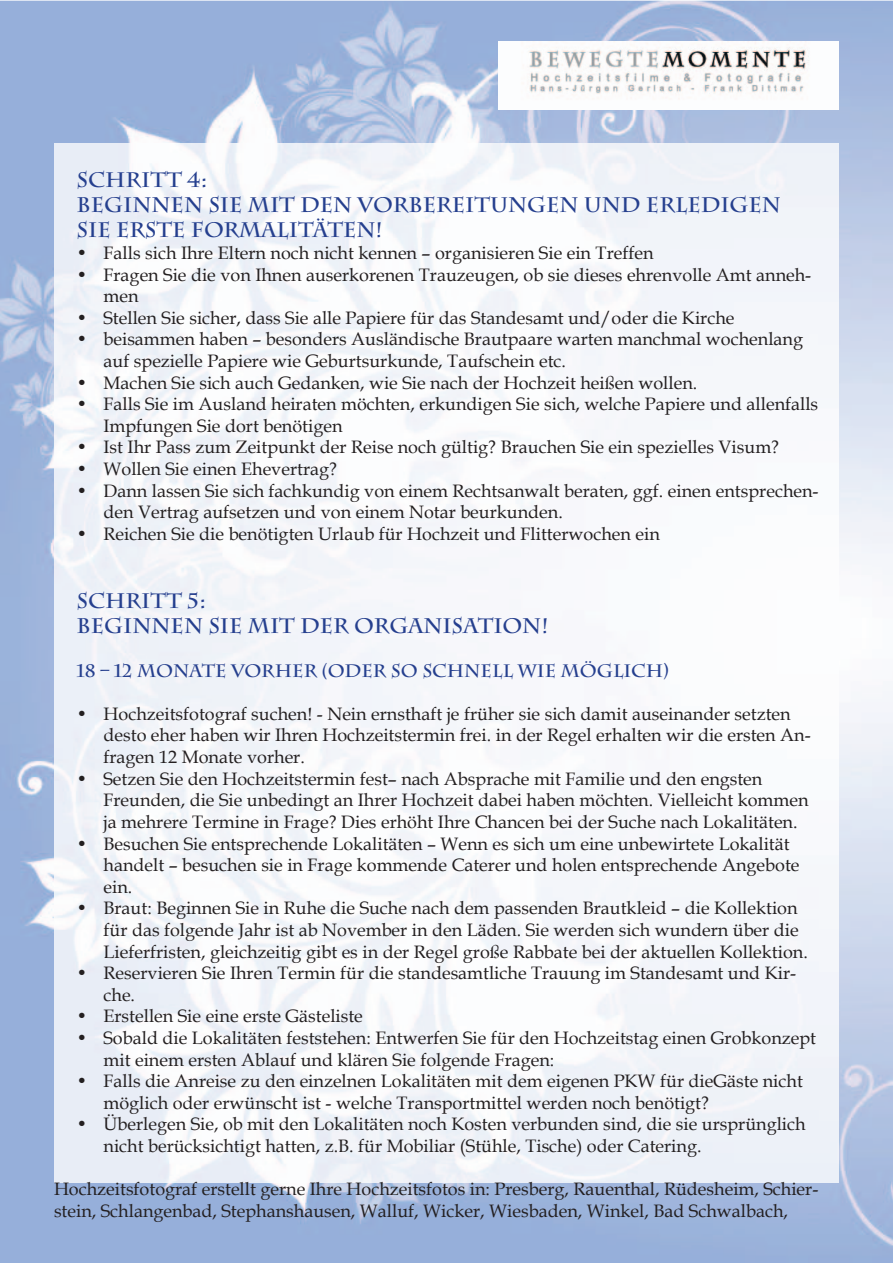
<style>
.page{position:relative;width:893px;height:1263px;background:#fff}
.page>*{position:absolute;margin:0;border:0;box-sizing:border-box;transform-origin:0 0}
.t1{font:700 21px/25.2px "Charlemagne Std";color:#253f8e}
.t2{font:18px/21.6px "Book Antiqua";color:#231f20}
.t3{font:700 18px "Charlemagne Std";color:#253f8e}
</style>
<div class="page">
<img style="left:0;top:1px;width:893px;height:1262px">
<img style="left:498px;top:41px;width:341px;height:68px">
<img style="left:54px;top:144px;width:785px;height:1038px">
<p class="t1" style="left:77px;top:167px;width:706px">SCHRITT 4:<br>BEGINNEN SIE MIT DEN VORBEREITUNGEN UND ERLEDIGEN<br>SIE ERSTE FORMALITÄTEN!</p>
<p class="t2" style="left:77px;top:242px;width:578px">• Falls sich Ihre Eltern noch nicht kennen – organisieren Sie ein Treffen</p>
<p class="t2" style="left:104px;top:263px;width:709px;text-indent:-27px">• Fragen Sie die von Ihnen auserkorenen Trauzeugen, ob sie dieses ehrenvolle Amt anneh&shy;men</p>
<p class="t2" style="left:77px;top:306px;width:659px">• Stellen Sie sicher, dass Sie alle Papiere für das Standesamt und/oder die Kirche</p>
<p class="t2" style="left:104px;top:328px;width:701px;text-indent:-27px">• beisammen haben – besonders Ausländische Brautpaare warten manchmal wochenlang auf spezielle Papiere wie Geburtsurkunde, Taufschein etc.</p>
<p class="t2" style="left:77px;top:371px;width:622px">• Machen Sie sich auch Gedanken, wie Sie nach der Hochzeit heißen wollen.</p>
<p class="t2" style="left:104px;top:393px;width:716px;text-indent:-27px">• Falls Sie im Ausland heiraten möchten, erkundigen Sie sich, welche Papiere und allenfalls<br>Impfungen Sie dort benötigen</p>
<p class="t2" style="left:77px;top:436px;width:704px">• Ist Ihr Pass zum Zeitpunkt der Reise noch gültig? Brauchen Sie ein spezielles Visum?</p>
<p class="t2" style="left:77px;top:458px;width:262px">• Wollen Sie einen Ehevertrag?</p>
<p class="t2" style="left:104px;top:479px;width:716px;text-indent:-27px">• Dann lassen Sie sich fachkundig von einem Rechtsanwalt beraten, ggf. einen entsprechen&shy;den Vertrag aufsetzen und von einem Notar beurkunden.</p>
<p class="t2" style="left:77px;top:522px;width:585px">• Reichen Sie die benötigten Urlaub für Hochzeit und Flitterwochen ein</p>
<p class="t1" style="left:77px;top:589px;width:474px">SCHRITT 5:<br>BEGINNEN SIE MIT DER ORGANISATION!</p>
<p class="t3" style="left:77px;top:660px;width:594px">18 – 12 MONATE VORHER (ODER SO SCHNELL WIE MÖGLICH)</p>
<p class="t2" style="left:104px;top:702px;width:709px;text-indent:-27px">• Hochzeitsfotograf suchen! - Nein ernsthaft je früher sie sich damit auseinander setzten desto eher haben wir Ihren Hochzeitstermin frei. in der Regel erhalten wir die ersten An&shy;fragen 12 Monate vorher.</p>
<p class="t2" style="left:104px;top:767px;width:706px;text-indent:-27px">• Setzen Sie den Hochzeitstermin fest– nach Absprache mit Familie und den engsten<br>Freunden, die Sie unbedingt an Ihrer Hochzeit dabei haben möchten. Vielleicht kommen ja mehrere Termine in Frage? Dies erhöht Ihre Chancen bei der Suche nach Lokalitäten.</p>
<p class="t2" style="left:104px;top:832px;width:697px;text-indent:-27px">• Besuchen Sie entsprechende Lokalitäten – Wenn es sich um eine unbewirtete Lokalität handelt – besuchen sie in Frage kommende Caterer und holen entsprechende Angebote ein.</p>
<p class="t2" style="left:104px;top:897px;width:706px;text-indent:-27px">• Braut: Beginnen Sie in Ruhe die Suche nach dem passenden Brautkleid – die Kollektion für das folgende Jahr ist ab November in den Läden. Sie werden sich wundern über die<br>Lieferfristen, gleichzeitig gibt es in der Regel große Rabbate bei der aktuellen Kollektion.</p>
<p class="t2" style="left:104px;top:962px;width:694px;text-indent:-27px">• Reservieren Sie Ihren Termin für die standesamtliche Trauung im Standesamt und Kir&shy;che.</p>
<p class="t2" style="left:77px;top:1005px;width:288px">• Erstellen Sie eine erste Gästeliste</p>
<p class="t2" style="left:104px;top:1026px;width:714px;text-indent:-27px">• Sobald die Lokalitäten feststehen: Entwerfen Sie für den Hochzeitstag einen Grobkonzept mit einem ersten Ablauf und klären Sie folgende Fragen:</p>
<p class="t2" style="left:104px;top:1070px;width:701px;text-indent:-27px">• Falls die Anreise zu den einzelnen Lokalitäten mit dem eigenen PKW für dieGäste nicht möglich oder erwünscht ist - welche Transportmittel werden noch benötigt?</p>
<p class="t2" style="left:104px;top:1113px;width:704px;text-indent:-27px">• Überlegen Sie, ob mit den Lokalitäten noch Kosten verbunden sind, die sie ursprünglich nicht berücksichtigt hatten, z.B. für Mobiliar (Stühle, Tische) oder Catering.</p>
<p class="t2" style="left:54px;top:1178px;width:766px">Hochzeitsfotograf erstellt gerne Ihre Hochzeitsfotos in: Presberg, Rauenthal, Rüdesheim, Schier&shy;stein, Schlangenbad, Stephanshausen, Walluf, Wicker, Wiesbaden, Winkel, Bad Schwalbach,</p>
</div>
